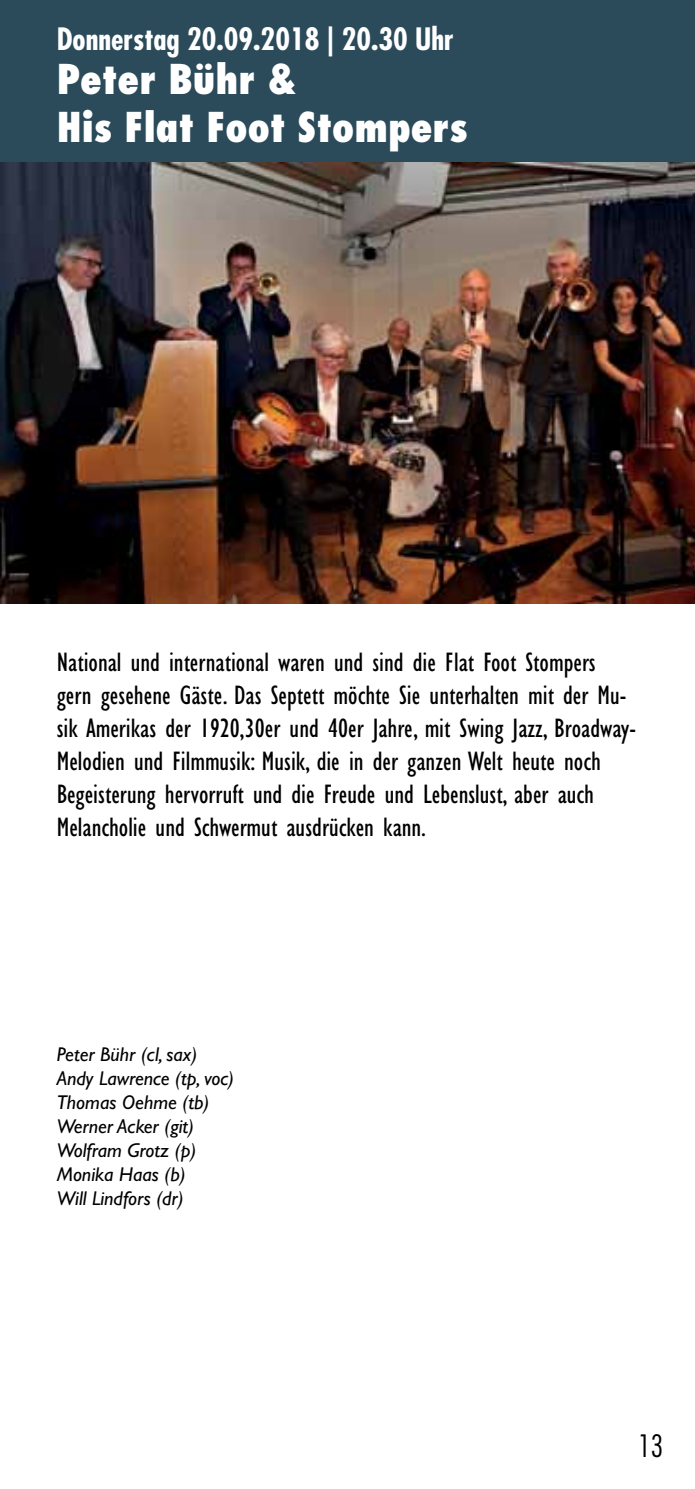
<style>
.page{position:relative;width:695px;height:1489px;background:#fff}
.page>*{position:absolute;margin:0;border:0;box-sizing:border-box;transform-origin:0 0}
.t1{font:800 condensed 40px/48px "Futura Std";color:#fff}
.t2{font:700 condensed 30px "Futura Std";color:#fff}
.t3{font:300 condensed 30px "Futura Std";color:#000}
.t4{font:condensed 27.5px/33px "Gill Sans Std";color:#000}
.t5{font:italic 20px/24px "Gill Sans Std";color:#000}
</style>
<div class="page">
<div style="left:0;top:0;width:694px;height:163px;background:#2b4b5a"></div>
<img style="left:0;top:163px;width:694px;height:440px">
<p class="t2" style="left:57px;top:20px;width:398px">Donnerstag 20.09.2018 | 20.30 Uhr</p>
<h1 class="t1" style="left:57px;top:55px;width:412px">Peter Bühr &amp;<br>His Flat Foot Stompers</h1>
<p class="t4" style="left:57px;top:646px;width:581px">National und international waren und sind die Flat Foot Stompers gern gesehene Gäste. Das Septett möchte Sie unterhalten mit der Mu&shy;sik Amerikas der 1920,30er und 40er Jahre, mit Swing Jazz, Broadway-Melodien und Filmmusik: Musik, die in der ganzen Welt heute noch Begeisterung hervorruft und die Freude und Lebenslust, aber auch Melancholie und Schwermut ausdrücken kann.</p>
<p class="t5" style="left:57px;top:1042px;width:179px">Peter Bühr (cl, sax)<br>Andy Lawrence (tp, voc)<br>Thomas Oehme (tb)<br>Werner Acker (git)<br>Wolfram Grotz (p)<br>Monika Haas (b)<br>Will Lindfors (dr)</p>
<p class="t3" style="left:638px;top:1427px;width:26px">13</p>
</div>
